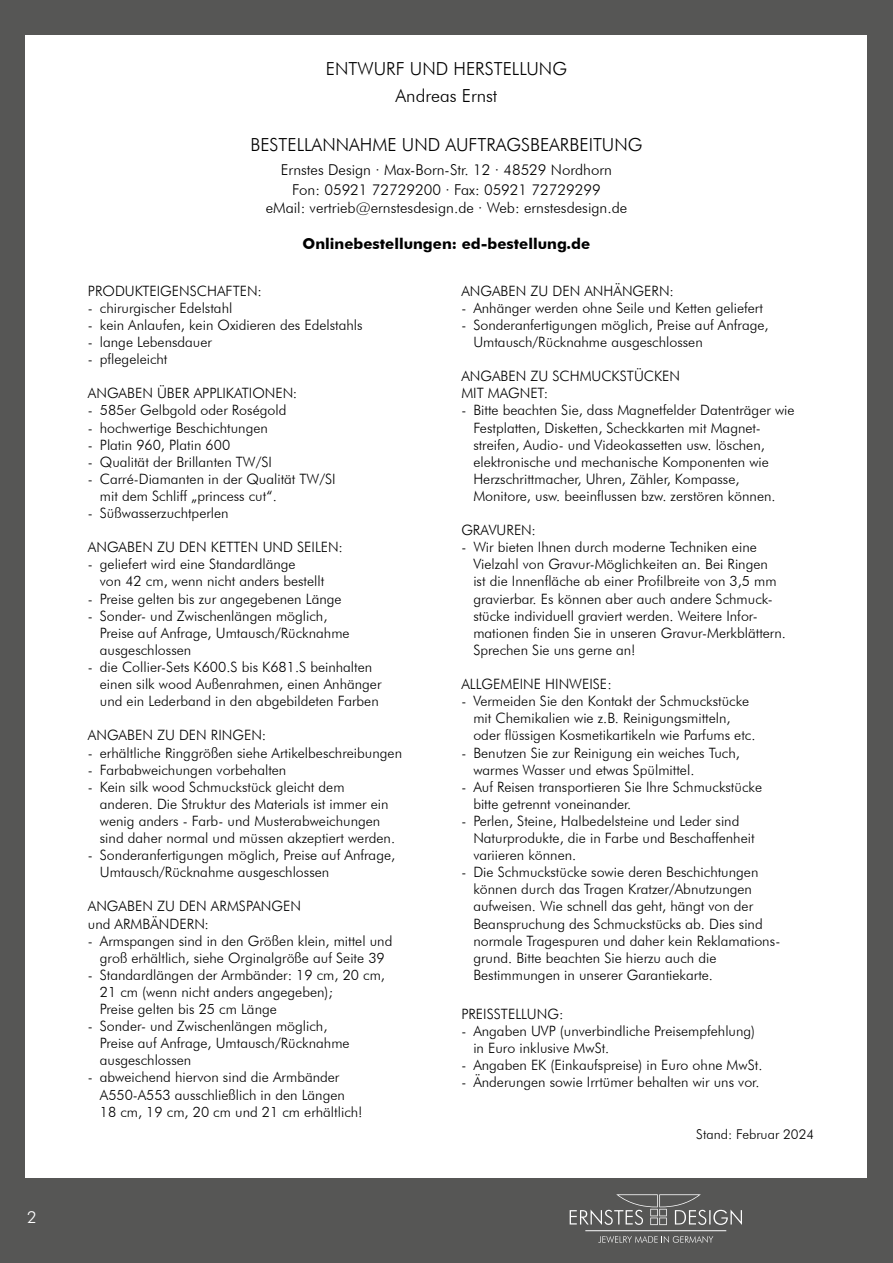
<style>
.page{position:relative;width:893px;height:1263px;background:#565655}
.page>*{position:absolute;margin:0;border:0;box-sizing:border-box;transform-origin:0 0}
.t1{font:300 18px/27.6px "Futura BT";color:#000;text-align:center}
.t2{font:300 16.5px "Futura BT";color:#fff}
.t3{font:300 15px/19.5px "Futura BT";color:#000;text-align:center}
.t4{font:700 15px "Futura BT";color:#000}
.t5{font:300 14.25px/17.1px "Futura BT";color:#000}
.t6{font:300 13.5px "Futura BT";color:#000}
</style>
<div class="page">
<svg style="left:570px;top:1194px;width:172px;height:31px"></svg>
<hr style="left:585px;top:1230px;width:141px;height:1px;background:#fff">
<svg style="left:598px;top:1236px;width:115px;height:7px"></svg>
<div style="left:26px;top:35px;width:841px;height:1143px;background:#fff"></div>
<p class="t2" style="left:27px;top:1207px;width:11px">2</p>
<p class="t1" style="left:326px;top:54px;width:243px">ENTWURF UND HERSTELLUNG<br>Andreas Ernst</p>
<p class="t1" style="left:250px;top:131px;width:394px">BESTELLANNAHME UND AUFTRAGSBEARBEITUNG</p>
<p class="t3" style="left:281px;top:160px;width:333px">Ernstes Design · Max-Born-Str. 12 · 48529 Nordhorn<br>Fon: 05921 72729200 · Fax: 05921 72729299</p>
<p class="t3" style="left:266px;top:198px;width:363px">eMail: vertrieb@ernstesdesign.de · Web: ernstesdesign.de</p>
<p class="t4" style="left:303px;top:234px;width:289px">Onlinebestellungen: ed-bestellung.de</p>
<p class="t5" style="left:88px;top:282px;width:175px">PRODUKTEIGENSCHAFTEN:</p>
<p class="t5" style="left:88px;top:299px;width:146px">- chirurgischer Edelstahl</p>
<p class="t5" style="left:88px;top:316px;width:276px">- kein Anlaufen, kein Oxidieren des Edelstahls</p>
<p class="t5" style="left:88px;top:333px;width:126px">- lange Lebensdauer</p>
<p class="t5" style="left:88px;top:350px;width:81px">- pflegeleicht</p>
<p class="t5" style="left:88px;top:385px;width:211px">ANGABEN ÜBER APPLIKATIONEN:</p>
<p class="t5" style="left:88px;top:402px;width:200px">- 585er Gelbgold oder Roségold</p>
<p class="t5" style="left:88px;top:419px;width:182px">- hochwertige Beschichtungen</p>
<p class="t5" style="left:88px;top:436px;width:144px">- Platin 960, Platin 600</p>
<p class="t5" style="left:88px;top:453px;width:186px">- Qualität der Brillanten TW/SI</p>
<p class="t5" style="left:100px;top:470px;width:237px;text-indent:-12px">- Carré-Diamanten in der Qualität TW/SI mit dem Schliff „princess cut“.</p>
<p class="t5" style="left:88px;top:504px;width:142px">- Süßwasserzuchtperlen</p>
<p class="t5" style="left:88px;top:538px;width:257px">ANGABEN ZU DEN KETTEN UND SEILEN:</p>
<p class="t5" style="left:100px;top:556px;width:226px;text-indent:-12px">- geliefert wird eine Standardlänge<br>von 42 cm, wenn nicht anders bestellt</p>
<p class="t5" style="left:88px;top:590px;width:255px">- Preise gelten bis zur angegebenen Länge</p>
<p class="t5" style="left:100px;top:607px;width:251px;text-indent:-12px">- Sonder- und Zwischenlängen möglich,<br>Preise auf Anfrage, Umtausch/Rücknahme ausgeschlossen</p>
<p class="t5" style="left:100px;top:658px;width:283px;text-indent:-12px">- die Collier-Sets K600.S bis K681.S beinhalten einen silk wood Außenrahmen, einen Anhänger und ein Lederband in den abgebildeten Farben</p>
<p class="t5" style="left:88px;top:727px;width:180px">ANGABEN ZU DEN RINGEN:</p>
<p class="t5" style="left:88px;top:744px;width:316px">- erhältliche Ringgrößen siehe Artikelbeschreibungen</p>
<p class="t5" style="left:88px;top:761px;width:200px">- Farbabweichungen vorbehalten</p>
<p class="t5" style="left:100px;top:778px;width:297px;text-indent:-12px">- Kein silk wood Schmuckstück gleicht dem anderen. Die Struktur des Materials ist immer ein wenig anders - Farb- und Musterabweichungen sind daher normal und müssen akzeptiert werden.</p>
<p class="t5" style="left:100px;top:846px;width:297px;text-indent:-12px">- Sonderanfertigungen möglich, Preise auf Anfrage,<br>Umtausch/Rücknahme ausgeschlossen</p>
<p class="t5" style="left:88px;top:898px;width:215px">ANGABEN ZU DEN ARMSPANGEN und ARMBÄNDERN:</p>
<p class="t5" style="left:88px;top:932px;width:306px;text-align:center">- Armspangen sind in den Größen klein, mittel und groß erhältlich, siehe Orginalgröße auf Seite 39</p>
<p class="t5" style="left:100px;top:966px;width:287px;text-indent:-12px">- Standardlängen der Armbänder: 19 cm, 20 cm,<br>21 cm (wenn nicht anders angegeben);<br>Preise gelten bis 25 cm Länge</p>
<p class="t5" style="left:100px;top:1017px;width:251px;text-indent:-12px">- Sonder- und Zwischenlängen möglich,<br>Preise auf Anfrage, Umtausch/Rücknahme ausgeschlossen</p>
<p class="t5" style="left:100px;top:1069px;width:264px;text-indent:-12px">- abweichend hiervon sind die Armbänder<br>A550-A553 ausschließlich in den Längen<br>18 cm, 19 cm, 20 cm und 21 cm erhältlich!</p>
<p class="t5" style="left:461px;top:282px;width:214px">ANGABEN ZU DEN ANHÄNGERN:</p>
<p class="t5" style="left:461px;top:299px;width:303px">- Anhänger werden ohne Seile und Ketten geliefert</p>
<p class="t5" style="left:473px;top:316px;width:297px;text-indent:-12px">- Sonderanfertigungen möglich, Preise auf Anfrage,<br>Umtausch/Rücknahme ausgeschlossen</p>
<p class="t5" style="left:461px;top:367px;width:220px">ANGABEN ZU SCHMUCKSTÜCKEN<br>MIT MAGNET:</p>
<p class="t5" style="left:473px;top:402px;width:323px;text-indent:-12px">- Bitte beachten Sie, dass Magnetfelder Datenträger wie Festplatten, Disketten, Scheckkarten mit Magnet&shy;streifen, Audio- und Videokassetten usw. löschen, elektronische und mechanische Komponenten wie Herzschrittmacher, Uhren, Zähler, Kompasse, Monitore, usw. beeinflussen bzw. zerstören können.</p>
<p class="t5" style="left:461px;top:521px;width:76px">GRAVUREN:</p>
<p class="t5" style="left:473px;top:538px;width:314px;text-indent:-12px">- Wir bieten Ihnen durch moderne Techniken eine Vielzahl von Gravur-Möglichkeiten an. Bei Ringen<br>ist die Innenfläche ab einer Profilbreite von 3,5 mm gravierbar. Es können aber auch andere Schmuck&shy;stücke individuell graviert werden. Weitere Infor&shy;mationen finden Sie in unseren Gravur-Merkblättern.<br>Sprechen Sie uns gerne an!</p>
<p class="t5" style="left:461px;top:675px;width:152px">ALLGEMEINE HINWEISE:</p>
<p class="t5" style="left:473px;top:692px;width:284px;text-indent:-12px">- Vermeiden Sie den Kontakt der Schmuckstücke mit Chemikalien wie z.B. Reinigungsmitteln, oder flüssigen Kosmetikartikeln wie Parfums etc.</p>
<p class="t5" style="left:473px;top:744px;width:268px;text-indent:-12px">- Benutzen Sie zur Reinigung ein weiches Tuch, warmes Wasser und etwas Spülmittel.</p>
<p class="t5" style="left:473px;top:778px;width:290px;text-indent:-12px">- Auf Reisen transportieren Sie Ihre Schmuckstücke bitte getrennt voneinander.</p>
<p class="t5" style="left:473px;top:812px;width:283px;text-indent:-12px">- Perlen, Steine, Halbedelsteine und Leder sind<br>Naturprodukte, die in Farbe und Beschaffenheit variieren können.</p>
<p class="t5" style="left:473px;top:863px;width:309px;text-indent:-12px">- Die Schmuckstücke sowie deren Beschichtungen können durch das Tragen Kratzer/Abnutzungen aufweisen. Wie schnell das geht, hängt von der Beanspruchung des Schmuckstücks ab. Dies sind normale Tragespuren und daher kein Reklamations&shy;grund. Bitte beachten Sie hierzu auch die Bestimmungen in unserer Garantiekarte.</p>
<p class="t5" style="left:461px;top:1005px;width:104px">PREISSTELLUNG:</p>
<p class="t5" style="left:473px;top:1022px;width:283px;text-indent:-12px">- Angaben UVP (unverbindliche Preisempfehlung) in Euro inklusive MwSt.</p>
<p class="t5" style="left:461px;top:1056px;width:303px">- Angaben EK (Einkaufspreise) in Euro ohne MwSt.</p>
<p class="t5" style="left:461px;top:1073px;width:300px">- Änderungen sowie Irrtümer behalten wir uns vor.</p>
<p class="t6" style="left:696px;top:1126px;width:119px">Stand: Februar 2024</p>
</div>
